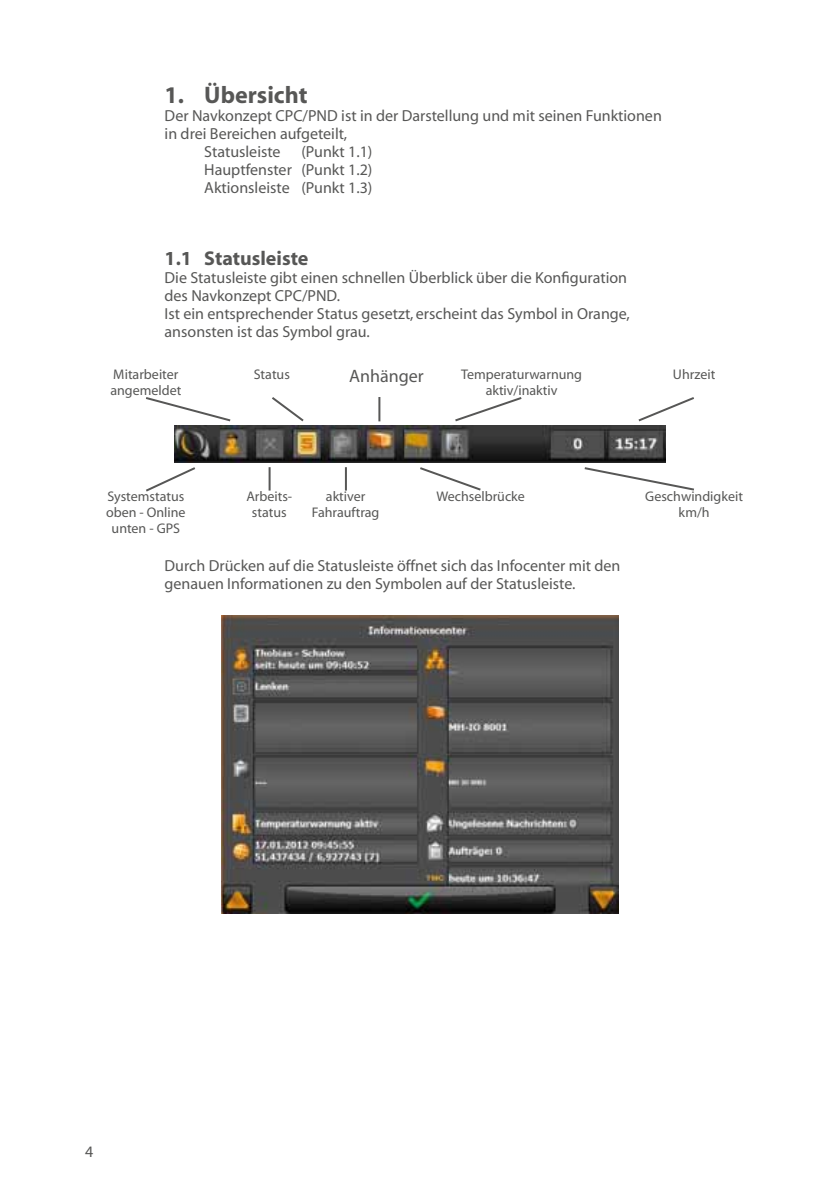
<style>
.page{position:relative;width:840px;height:1191px;background:#fff}
.page>*{position:absolute;margin:0;border:0;box-sizing:border-box;transform-origin:0 0}
.t1{font:700 24px "Myriad";color:#575756}
.t2{font:700 20px "Myriad";color:#575756}
.t3{font:18px "Myriad";color:#575756}
.t4{font:16px/18px "Myriad";color:#575756}
.t5{font:14px/16px "Myriad";color:#575756;text-align:center}
</style>
<div class="page">
<img style="left:174px;top:425px;width:491px;height:37px">
<img style="left:221px;top:615px;width:397px;height:298px">
<svg style="left:146px;top:397px;width:85px;height:25px"></svg>
<svg style="left:272px;top:397px;width:32px;height:25px"></svg>
<svg style="left:455px;top:397px;width:67px;height:25px"></svg>
<svg style="left:638px;top:397px;width:56px;height:25px"></svg>
<svg style="left:146px;top:467px;width:50px;height:25px"></svg>
<hr style="left:378px;top:397px;width:2px;height:24px;background:#575756">
<hr style="left:345px;top:467px;width:2px;height:23px;background:#575756">
<svg style="left:420px;top:467px;width:61px;height:24px"></svg>
<svg style="left:584px;top:467px;width:110px;height:24px"></svg>
<hr style="left:268px;top:467px;width:2px;height:23px;background:#575756">
<h1 class="t1" style="left:164px;top:83px;width:144px">1. Übersicht</h1>
<p class="t4" style="left:164px;top:107px;width:498px">Der Navkonzept CPC/PND ist in der Darstellung und mit seinen Funktionen</p>
<p class="t4" style="left:164px;top:125px;width:184px">in drei Bereichen aufgeteilt,</p>
<p class="t4" style="left:204px;top:143px;width:78px">Statusleiste</p>
<p class="t4" style="left:204px;top:143px;width:169px;text-align:justify;text-indent:97px">(Punkt 1.1)<br>Hauptfenster (Punkt 1.2)<br>Aktionsleiste (Punkt 1.3)</p>
<p class="t2" style="left:164px;top:248px;width:145px">1.1 Statusleiste</p>
<p class="t4" style="left:164px;top:269px;width:466px">Die Statusleiste gibt einen schnellen Überblick über die Konfiguration des Navkonzept CPC/PND.<br>Ist ein entsprechender Status gesetzt, erscheint das Symbol in Orange, ansonsten ist das Symbol grau.</p>
<p class="t5" style="left:110px;top:367px;width:72px;text-align:left">Mitarbeiter angemeldet</p>
<p class="t5" style="left:254px;top:367px;width:38px">Status</p>
<p class="t3" style="left:349px;top:367px;width:76px">Anhänger</p>
<p class="t5" style="left:461px;top:367px;width:122px">Temperaturwarnung aktiv/inaktiv</p>
<p class="t5" style="left:672px;top:367px;width:44px">Uhrzeit</p>
<p class="t5" style="left:106px;top:489px;width:81px">Systemstatus oben - Online unten - GPS</p>
<p class="t5" style="left:311px;top:489px;width:69px">aktiver<br>Fahrauftrag</p>
<p class="t5" style="left:436px;top:489px;width:90px">Wechselbrücke</p>
<p class="t5" style="left:645px;top:489px;width:99px">Geschwindigkeit km/h</p>
<p class="t5" style="left:246px;top:489px;width:47px">Arbeits&shy;status</p>
<p class="t4" style="left:164px;top:557px;width:457px">Durch Drücken auf die Statusleiste öffnet sich das Infocenter mit den genauen Informationen zu den Symbolen auf der Statusleiste.</p>
<p class="t4" style="left:85px;top:1143px;width:10px">4</p>
</div>
